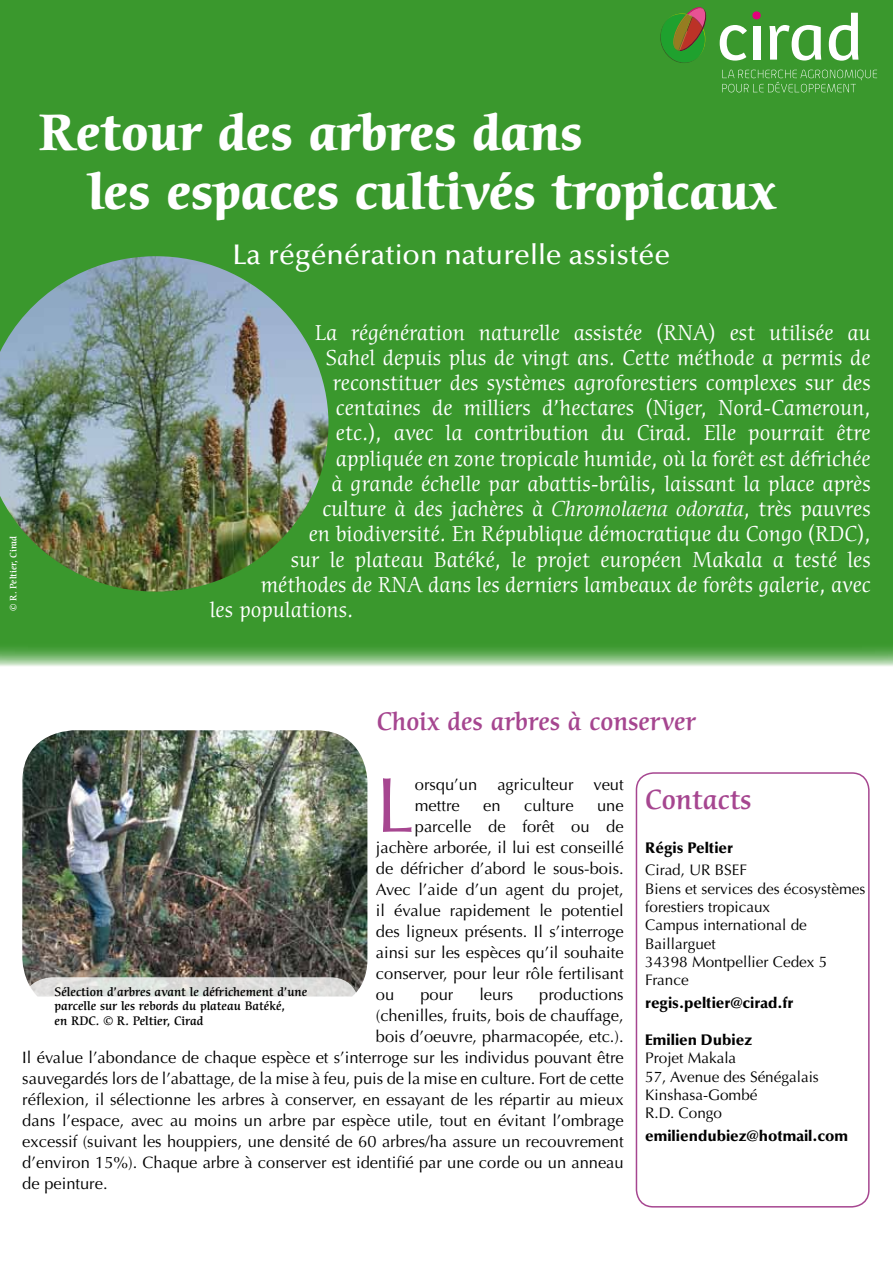
<style>
.page{position:relative;width:893px;height:1263px;background:#fff}
.page>*{position:absolute;margin:0;border:0;box-sizing:border-box;transform-origin:0 0}
.t1{font:77.85px "Optima";color:#a64690}
.t2{font:700 49.5px/59.4px "Cerigo";color:#fff}
.t3{font:500 28.5px "Optima";color:#fff}
.t4{font:500 27px "Cerigo";color:#a64690}
.t5{font:500 24.75px "Cerigo";color:#a64690}
.t6{font:21px "Cerigo";color:#fff}
.t7{font:16.5px/21px "Optima";color:#000}
.t8{font:15.3px/18.3px "Optima";color:#000}
.t9{font:900 15.3px "Optima";color:#000}
.t10{font:500 12px/14.4px "Cerigo";color:#000}
.t11{font:500 9px "Cerigo";color:#fff}
.s1{font-style:italic}
</style>
<div class="page">
<div style="left:0;top:0;width:893px;height:666px;background:#3a982d"></div>
<img style="left:0;top:256px;width:328px;height:336px">
<svg style="left:720px;top:25px;width:27px;height:36px"></svg>
<div style="left:753px;top:26px;width:7px;height:34px;background:#fff"></div>
<div style="left:752px;top:11px;width:9px;height:8px;background:#e2007a;border-radius:50%"></div>
<svg style="left:769px;top:25px;width:52px;height:36px"></svg>
<svg style="left:829px;top:13px;width:29px;height:48px"></svg>
<svg style="left:722px;top:70px;width:155px;height:22px;background:#4fa344"></svg>
<svg style="left:660px;top:6px;width:47px;height:57px;background:#588231"></svg>
<img style="left:22px;top:730px;width:345px;height:263px">
<div style="left:636px;top:772px;width:234px;height:435px;border:2px solid #a64690;border-radius:17px"></div>
<svg style="left:22px;top:977px;width:338px;height:62px"></svg>
<p class="t11" style="left:8px;top:611px;width:77px;rotate:-90deg">© R. Peltier, Cirad</p>
<h2 class="t2" style="left:88px;top:104px;width:690px;text-indent:-49px">Retour des arbres dans<br>les espaces cultivés tropicaux</h2>
<h3 class="t3" style="left:232px;top:239px;width:439px">La régénération naturelle assistée</h3>
<p class="t6" style="left:315px;top:320px;width:557px">La régénération naturelle assistée (RNA) est utilisée au</p>
<p class="t6" style="left:325px;top:345px;width:547px">Sahel depuis plus de vingt ans. Cette méthode a permis de</p>
<p class="t6" style="left:333px;top:371px;width:539px">reconstituer des systèmes agroforestiers complexes sur des</p>
<p class="t6" style="left:336px;top:396px;width:536px">centaines de milliers d’hectares (Niger, Nord-Cameroun,</p>
<p class="t6" style="left:336px;top:421px;width:536px">etc.), avec la contribution du Cirad. Elle pourrait être</p>
<p class="t6" style="left:336px;top:446px;width:536px">appliquée en zone tropicale humide, où la forêt est défrichée</p>
<p class="t6" style="left:331px;top:471px;width:541px">à grande échelle par abattis-brûlis, laissant la place après</p>
<p class="t6" style="left:322px;top:497px;width:550px">culture à des jachères à <span class="s1">Chromolaena odorata</span>, très pauvres</p>
<p class="t6" style="left:309px;top:522px;width:563px">en biodiversité. En République démocratique du Congo (RDC),</p>
<p class="t6" style="left:291px;top:547px;width:581px">sur le plateau Batéké, le projet européen Makala a testé les</p>
<p class="t6" style="left:261px;top:572px;width:611px">méthodes de RNA dans les derniers lambeaux de forêts galerie, avec</p>
<p class="t6" style="left:210px;top:597px;width:145px">les populations.</p>
<h3 class="t5" style="left:377px;top:707px;width:321px">Choix des arbres à conserver</h3>
<h1 class="t1" style="left:376px;top:760px;width:40px">L</h1>
<p class="t7" style="left:415px;top:774px;width:210px">orsqu’un agriculteur veut mettre</p>
<p class="t7" style="left:483px;top:795px;width:19px">en</p>
<p class="t7" style="left:524px;top:795px;width:51px">culture</p>
<p class="t7" style="left:597px;top:795px;width:28px">une</p>
<p class="t7" style="left:415px;top:816px;width:210px">parcelle de forêt ou de</p>
<p class="t7" style="left:376px;top:837px;width:249px">jachère arborée, il lui est conseillé</p>
<p class="t7" style="left:376px;top:858px;width:249px">de défricher d’abord le sous-bois.</p>
<p class="t7" style="left:376px;top:879px;width:249px">Avec l’aide d’un agent du projet,</p>
<p class="t7" style="left:376px;top:900px;width:249px">il évalue rapidement le potentiel</p>
<p class="t7" style="left:376px;top:921px;width:249px">des ligneux présents. Il s’interroge</p>
<p class="t7" style="left:376px;top:942px;width:249px">ainsi sur les espèces qu’il souhaite</p>
<p class="t7" style="left:376px;top:963px;width:249px">conserver, pour leur rôle fertilisant</p>
<p class="t7" style="left:376px;top:984px;width:20px">ou</p>
<p class="t7" style="left:420px;top:984px;width:35px">pour</p>
<p class="t7" style="left:479px;top:984px;width:35px">leurs</p>
<p class="t7" style="left:539px;top:984px;width:86px">productions</p>
<p class="t7" style="left:376px;top:1005px;width:249px">(chenilles, fruits, bois de chauffage,</p>
<p class="t7" style="left:376px;top:1026px;width:249px">bois d’oeuvre, pharmacopée, etc.).</p>
<p class="t7" style="left:22px;top:1047px;width:603px">Il évalue l’abondance de chaque espèce et s’interroge sur les individus pouvant être</p>
<p class="t7" style="left:22px;top:1068px;width:603px">sauvegardés lors de l’abattage, de la mise à feu, puis de la mise en culture. Fort de cette</p>
<p class="t7" style="left:22px;top:1089px;width:603px">réflexion, il sélectionne les arbres à conserver, en essayant de les répartir au mieux</p>
<p class="t7" style="left:22px;top:1110px;width:603px">dans l’espace, avec au moins un arbre par espèce utile, tout en évitant l’ombrage</p>
<p class="t7" style="left:22px;top:1131px;width:603px">excessif (suivant les houppiers, une densité de 60 arbres/ha assure un recouvrement</p>
<p class="t7" style="left:22px;top:1152px;width:603px">d’environ 15%). Chaque arbre à conserver est identifié par une corde ou un anneau</p>
<p class="t7" style="left:22px;top:1173px;width:87px">de peinture.</p>
<p class="t10" style="left:55px;top:985px;width:254px">Sélection d’arbres avant le défrichement d’une parcelle sur les rebords du plateau Batéké,<br>en RDC. © R. Peltier, Cirad</p>
<h3 class="t4" style="left:645px;top:784px;width:108px">Contacts</h3>
<p class="t9" style="left:645px;top:838px;width:89px">Régis Peltier</p>
<p class="t8" style="left:645px;top:861px;width:222px">Cirad, UR BSEF<br>Biens et services des écosystèmes forestiers tropicaux<br>Campus international de<br>Baillarguet<br>34398 Montpellier Cedex 5<br>France</p>
<p class="t9" style="left:645px;top:994px;width:150px">regis.peltier@cirad.fr</p>
<p class="t9" style="left:645px;top:1031px;width:108px">Emilien Dubiez</p>
<p class="t8" style="left:645px;top:1049px;width:175px">Projet Makala<br>57, Avenue des Sénégalais<br>Kinshasa-Gombé<br>R.D. Congo</p>
<p class="t9" style="left:645px;top:1127px;width:204px">emiliendubiez@hotmail.com</p>
</div>
